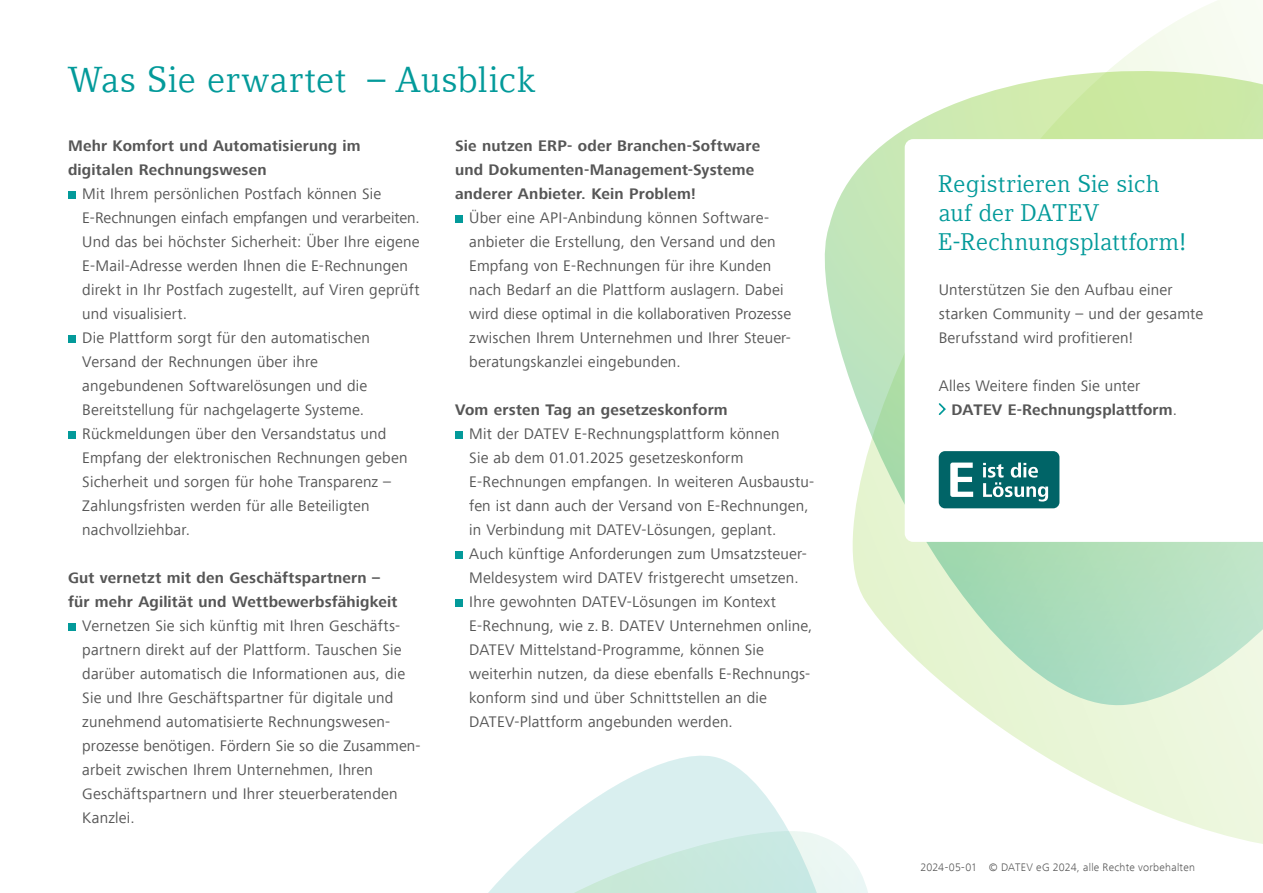
<style>
.page{position:relative;width:1263px;height:893px;background:#fff}
.page>*{position:absolute;margin:0;border:0;box-sizing:border-box;transform-origin:0 0}
.t1{font:36px "Compatil DATEV";letter-spacing:.005em;color:#039a9a}
.t2{font:24px/28.8px "Compatil DATEV";letter-spacing:-.005em;color:#039a9a}
.t3{font:15.75px/24px "Frutiger Next Com";letter-spacing:.01em;color:#565656}
.t4{font:700 15.75px/24px "Frutiger Next Com";letter-spacing:.01em;color:#565656}
.t5{font:300 11.25px "Frutiger Next Com";letter-spacing:.02em;color:#565656}
.s1{font-weight:700}
</style>
<div class="page">
<div style="left:68px;top:191px;width:8px;height:8px;background:#039a9a"></div>
<div style="left:68px;top:335px;width:8px;height:8px;background:#039a9a"></div>
<div style="left:68px;top:431px;width:8px;height:8px;background:#039a9a"></div>
<div style="left:68px;top:623px;width:8px;height:8px;background:#039a9a"></div>
<div style="left:455px;top:215px;width:8px;height:8px;background:#039a9a"></div>
<div style="left:455px;top:431px;width:8px;height:8px;background:#039a9a"></div>
<div style="left:455px;top:551px;width:8px;height:8px;background:#039a9a"></div>
<div style="left:455px;top:599px;width:8px;height:8px;background:#039a9a"></div>
<svg style="left:488px;top:755px;width:301px;height:138px;fill:#d9efef"></svg>
<svg style="left:789px;top:0;width:474px;height:893px"></svg>
<svg style="left:805px;top:45px;width:458px;height:675px"></svg>
<svg style="left:905px;top:139px;width:358px;height:403px"></svg>
<svg style="left:937px;top:402px;width:10px;height:15px"></svg>
<div style="left:939px;top:451px;width:120px;height:57px;background:#006467;border-radius:6px"></div>
<svg style="left:983px;top:463px;width:65px;height:39px"></svg>
<svg style="left:950px;top:463px;width:23px;height:34px"></svg>
<h1 class="t1" style="left:68px;top:59px;width:469px">Was Sie erwartet – Ausblick</h1>
<p class="t4" style="left:68px;top:134px;width:294px">Mehr Komfort und Automatisierung im digitalen Rechnungswesen</p>
<p class="t3" style="left:82px;top:182px;width:339px">Mit Ihrem persönlichen Postfach können Sie E-Rechnungen einfach empfangen und verarbeiten.<br>Und das bei höchster Sicherheit: Über Ihre eigene E-Mail-Adresse werden Ihnen die E-Rechnungen direkt in Ihr Postfach zugestellt, auf Viren geprüft und visualisiert.<br>Die Plattform sorgt für den automatischen Versand der Rechnungen über ihre angebundenen Softwarelösungen und die Bereitstellung für nachgelagerte Systeme.<br>Rückmeldungen über den Versandstatus und Empfang der elektronischen Rechnungen geben Sicherheit und sorgen für hohe Transparenz – Zahlungsfristen werden für alle Beteiligten nachvollziehbar.</p>
<p class="t4" style="left:68px;top:566px;width:331px">Gut vernetzt mit den Geschäftspartnern – für mehr Agilität und Wettbewerbsfähigkeit</p>
<p class="t3" style="left:82px;top:614px;width:338px">Vernetzen Sie sich künftig mit Ihren Geschäfts&shy;partnern direkt auf der Plattform. Tauschen Sie darüber automatisch die Informationen aus, die Sie und Ihre Geschäftspartner für digitale und zunehmend automatisierte Rechnungswesen&shy;prozesse benötigen. Fördern Sie so die Zusammen&shy;arbeit zwischen Ihrem Unternehmen, Ihren Geschäftspartnern und Ihrer steuerberatenden Kanzlei.</p>
<p class="t4" style="left:455px;top:134px;width:307px">Sie nutzen ERP- oder Branchen-Software und Dokumenten-Management-Systeme anderer Anbieter. Kein Problem!</p>
<p class="t3" style="left:469px;top:206px;width:323px">Über eine API-Anbindung können Software&shy;anbieter die Erstellung, den Versand und den Empfang von E-Rechnungen für ihre Kunden nach Bedarf an die Plattform auslagern. Dabei wird diese optimal in die kollaborativen Prozesse zwischen Ihrem Unternehmen und Ihrer Steuer&shy;beratungskanzlei eingebunden.</p>
<p class="t4" style="left:455px;top:398px;width:274px">Vom ersten Tag an gesetzeskonform</p>
<p class="t3" style="left:469px;top:422px;width:346px">Mit der DATEV E-Rechnungsplattform können<br>Sie ab dem 01.01.2025 gesetzeskonform E-Rechnungen empfangen. In weiteren Ausbaustu&shy;fen ist dann auch der Versand von E-Rechnungen, in Verbindung mit DATEV-Lösungen, geplant.<br>Auch künftige Anforderungen zum Umsatzsteuer-Meldesystem wird DATEV fristgerecht umsetzen.<br>Ihre gewohnten DATEV-Lösungen im Kontext E-Rechnung, wie z. B. DATEV Unternehmen online, DATEV Mittelstand-Programme, können Sie weiterhin nutzen, da diese ebenfalls E-Rechnungs&shy;konform sind und über Schnittstellen an die DATEV-Plattform angebunden werden.</p>
<h2 class="t2" style="left:938px;top:169px;width:251px">Registrieren Sie sich auf der DATEV<br>E-Rechnungsplattform!</h2>
<p class="t3" style="left:939px;top:278px;width:266px">Unterstützen Sie den Aufbau einer starken Community – und der gesamte<br>Berufsstand wird profitieren!</p>
<p class="t3" style="left:951px;top:374px;width:227px;text-indent:-13px">Alles Weitere finden Sie unter<br><span class="s1">DATEV E-Rechnungsplattform</span>.</p>
<p class="t5" style="left:920px;top:861px;width:276px">2024-05-01 © DATEV eG 2024, alle Rechte vorbehalten</p>
</div>
